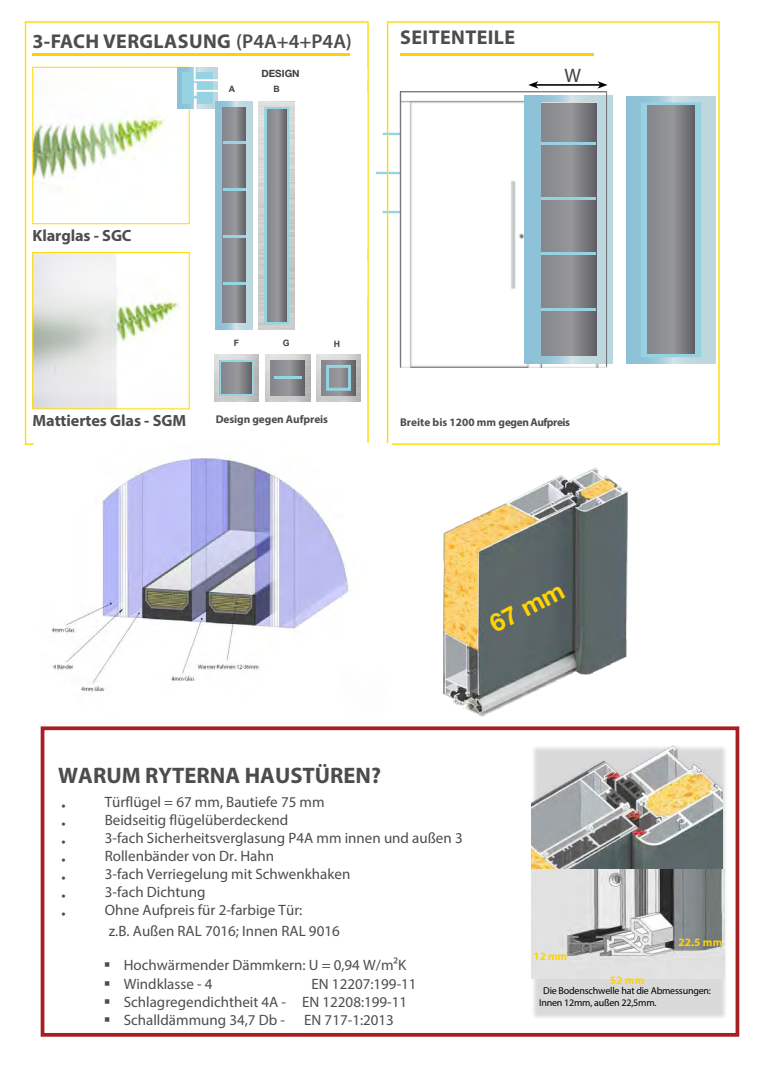
<style>
.page{position:relative;width:780px;height:1088px;background:#fff}
.page>*{position:absolute;margin:0;border:0;box-sizing:border-box;transform-origin:0 0}
.t1{font:700 25px "Helvetica Neue LT Pro";color:#ffd400}
.t2{font:700 22.5px "Myriad Pro";color:#4b4c4d}
.t3{font:700 20px "Myriad Pro";letter-spacing:.02em;color:#4d4d4f}
.t4{font:19.5px "Myriad Pro";color:#414042}
.t5{font:700 16.25px "Myriad Pro";letter-spacing:-.005em;color:#4d4d4f}
.t6{font:15px/18px "Myriad Pro";color:#4b4c4d;text-align:justify}
.t7{font:15px "Myriad Pro";color:#4d4d4f}
.t8{font:700 11.25px "Myriad Pro";letter-spacing:-.005em;color:#4d4d4f}
.t9{font:700 11.25px "Myriad Pro";letter-spacing:.01em;color:#ffd400}
.t10{font:10px/12px "Myriad Pro";letter-spacing:-.02em;color:#000}
.t11{font:700 10px "Helvetica Neue LT Pro";color:#3e3e3f}
.t12{font:700 8.75px "Arial";color:#414042}
.t13{font:700 8.75px "Arial";color:#414042}
.s1{font-weight:600}
</style>
<div class="page">
<div style="left:41px;top:726px;width:698px;height:311px;border:4px solid #a71e23"></div>
<div style="left:531px;top:745px;width:196px;height:275px;background:#231f20;opacity:.17"></div>
<img style="left:531px;top:745px;width:191px;height:124px">
<img style="left:532px;top:870px;width:192px;height:108px">
<img style="left:35px;top:69px;width:155px;height:155px">
<div style="left:33px;top:67px;width:156px;height:157px;border:1px solid #ffda00"></div>
<img style="left:35px;top:254px;width:144px;height:153px">
<svg style="left:382px;top:133px;width:18px;height:2px"></svg>
<hr style="left:376px;top:172px;width:26px;height:2px;background:#96d2e2">
<svg style="left:382px;top:211px;width:18px;height:2px"></svg>
<svg style="left:178px;top:67px;width:39px;height:42px"></svg>
<div style="left:182px;top:72px;width:31px;height:32px;background:#96d2e2"></div>
<img style="left:401px;top:92px;width:205px;height:275px">
<hr style="left:535px;top:84px;width:65px;height:2px;background:#000">
<svg style="left:597px;top:81px;width:10px;height:8px"></svg>
<svg style="left:528px;top:81px;width:10px;height:8px"></svg>
<hr style="left:33px;top:53px;width:317px;height:2px;background:#fbd206">
<hr style="left:400px;top:53px;width:193px;height:2px;background:#fbd206">
<div style="left:387px;top:21px;width:332px;height:424px;border:1px solid #ffda00"></div>
<svg style="left:525px;top:96px;width:88px;height:267px;background:#a6ccda"></svg>
<svg style="left:541px;top:103px;width:55px;height:252px;background:#85868a"></svg>
<hr style="left:541px;top:142px;width:55px;height:3px;background:#96d2e2">
<hr style="left:541px;top:197px;width:55px;height:3px;background:#96d2e2">
<hr style="left:541px;top:252px;width:55px;height:3px;background:#96d2e2">
<hr style="left:541px;top:308px;width:55px;height:2px;background:#96d2e2">
<svg style="left:627px;top:96px;width:88px;height:268px;background:#a5cdda"></svg>
<svg style="left:646px;top:107px;width:49px;height:245px"></svg>
<div style="left:641px;top:102px;width:59px;height:255px;border:4px solid #96d2e2"></div>
<svg style="left:647px;top:106px;width:47px;height:248px;background:#85868a"></svg>
<hr style="left:400px;top:91px;width:1px;height:276px;background:#6d6e71">
<hr style="left:400px;top:91px;width:206px;height:1px;background:#6d6e71">
<hr style="left:606px;top:91px;width:1px;height:276px;background:#6d6e71">
<hr style="left:194px;top:79px;width:172px;height:2px;background:#fff">
<svg style="left:194px;top:67px;width:3px;height:29px"></svg>
<hr style="left:194px;top:90px;width:172px;height:2px;background:#fff">
<hr style="left:194px;top:98px;width:3px;height:71px;background:#fff">
<img style="left:214px;top:354px;width:45px;height:47px">
<svg style="left:220px;top:360px;width:33px;height:35px"></svg>
<svg style="left:221px;top:362px;width:31px;height:31px"></svg>
<img style="left:316px;top:354px;width:45px;height:47px">
<svg style="left:321px;top:360px;width:34px;height:35px"></svg>
<div style="left:326px;top:365px;width:25px;height:26px;border:3px solid #95d4e3"></div>
<img style="left:265px;top:354px;width:45px;height:47px">
<svg style="left:271px;top:360px;width:34px;height:35px"></svg>
<hr style="left:274px;top:377px;width:27px;height:2px;background:#95d4e3">
<svg style="left:216px;top:101px;width:36px;height:228px;background:#9ec2cf"></svg>
<svg style="left:223px;top:108px;width:22px;height:215px;background:#87898e"></svg>
<hr style="left:223px;top:141px;width:22px;height:2px;background:#95d4e3">
<hr style="left:223px;top:188px;width:22px;height:2px;background:#95d4e3">
<hr style="left:223px;top:235px;width:22px;height:2px;background:#95d4e3">
<hr style="left:223px;top:282px;width:22px;height:2px;background:#95d4e3">
<img style="left:258px;top:101px;width:37px;height:228px">
<div style="left:264px;top:107px;width:25px;height:217px;border:2px solid #95d4e3"></div>
<svg style="left:267px;top:110px;width:19px;height:211px;background:#87888c"></svg>
<img style="left:51px;top:444px;width:340px;height:249px">
<img style="left:443px;top:467px;width:185px;height:250px">
<h3 class="t3" style="left:33px;top:28px;width:321px">3-FACH VERGLASUNG <span class="s1">(P4A+4+P4A)</span></h3>
<h3 class="t3" style="left:400px;top:24px;width:116px">SEITENTEILE</h3>
<p class="t13" style="left:229px;top:82px;width:8px">A</p>
<p class="t11" style="left:261px;top:67px;width:40px">DESIGN</p>
<p class="t12" style="left:273px;top:83px;width:8px">B</p>
<p class="t4" style="left:564px;top:63px;width:18px">W</p>
<p class="t5" style="left:33px;top:225px;width:101px">Klarglas - SGC</p>
<p class="t12" style="left:234px;top:336px;width:7px">F</p>
<p class="t12" style="left:283px;top:337px;width:8px">G</p>
<p class="t12" style="left:334px;top:337px;width:8px">H</p>
<p class="t5" style="left:33px;top:410px;width:155px">Mattiertes Glas - SGM</p>
<p class="t8" style="left:216px;top:412px;width:114px">Design gegen Aufpreis</p>
<p class="t8" style="left:400px;top:415px;width:171px">Breite bis 1200 mm gegen Aufpreis</p>
<h1 class="t1" style="left:484px;top:612px;width:82px;rotate:-28deg">67 mm</h1>
<h2 class="t2" style="left:58px;top:761px;width:324px">WARUM RYTERNA HAUSTÜREN?</h2>
<p class="t6" style="left:61px;top:795px;width:6px">• • • • • • •</p>
<p class="t6" style="left:105px;top:793px;width:359px;text-align:left">Türflügel = 67 mm, Bautiefe 75 mm<br>Beidseitig flügelüberdeckend<br>3-fach Sicherheitsverglasung P4A mm innen und außen 3<br>Rollenbänder von Dr. Hahn<br>3-fach Verriegelung mit Schwenkhaken<br>3-fach Dichtung<br>Ohne Aufpreis für 2-farbige Tür:</p>
<p class="t6" style="left:109px;top:921px;width:232px">z.B. Außen RAL 7016; Innen RAL 9016</p>
<p class="t7" style="left:104px;top:956px;width:304px">▪ Hochwärmender Dämmkern: U = 0,94 W/m²K</p>
<p class="t7" style="left:104px;top:974px;width:110px">▪ Windklasse - 4</p>
<p class="t7" style="left:311px;top:974px;width:107px">EN 12207:199-11</p>
<p class="t7" style="left:104px;top:992px;width:305px">▪ Schlagregendichtheit 4A - EN 12208:199-11</p>
<p class="t7" style="left:104px;top:1010px;width:183px">▪ Schalldämmung 34,7 Db -</p>
<p class="t7" style="left:304px;top:1010px;width:91px">EN 717-1:2013</p>
<p class="t9" style="left:533px;top:949px;width:35px">12 mm</p>
<p class="t9" style="left:678px;top:935px;width:45px">22.5 mm</p>
<p class="t9" style="left:610px;top:973px;width:36px">52 mm</p>
<p class="t10" style="left:539px;top:984px;width:173px;text-indent:4px">Die Bodenschwelle hat die Abmessungen:<br>Innen 12mm, außen 22,5mm.</p>
</div>
